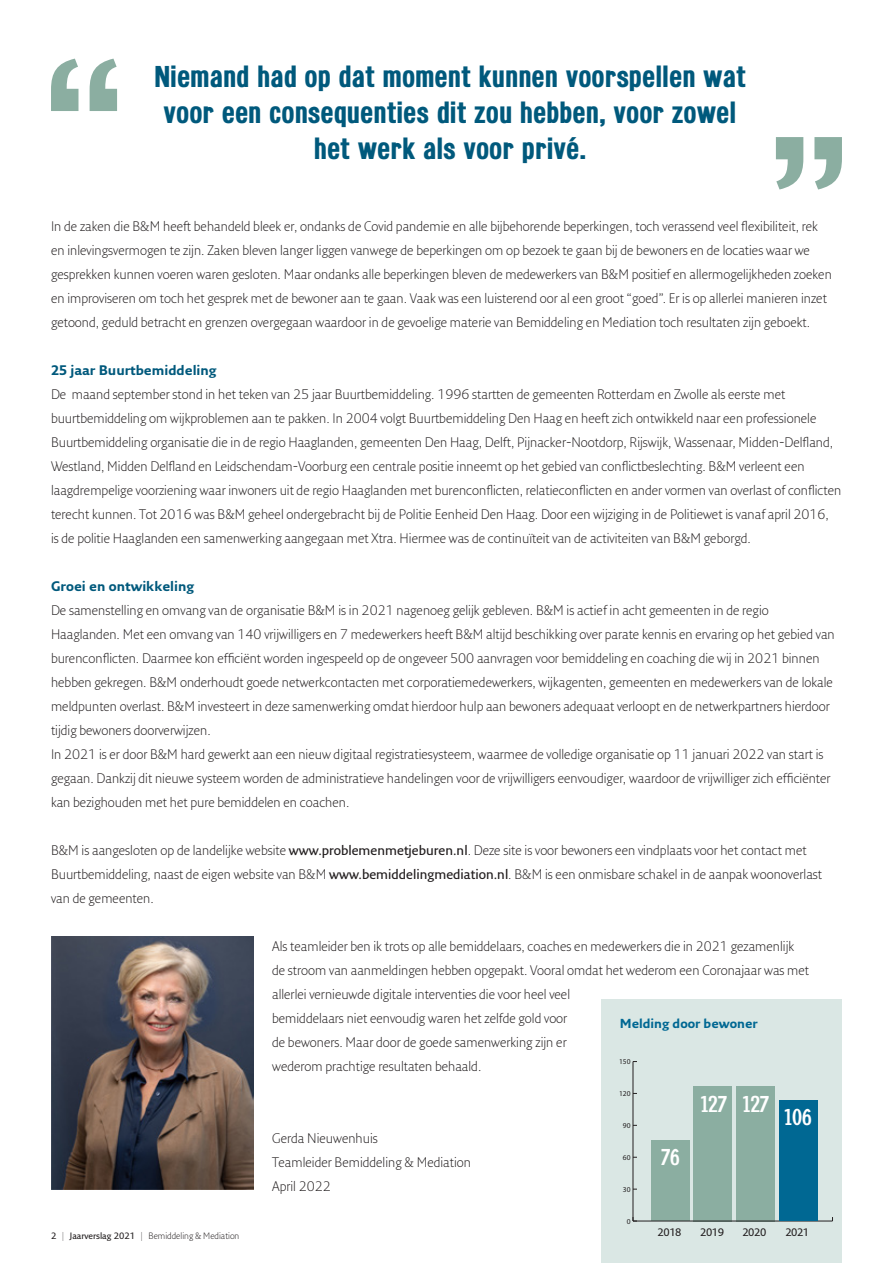
<style>
.page{position:relative;width:893px;height:1263px;background:#fff}
.page>*{position:absolute;margin:0;border:0;box-sizing:border-box;transform-origin:0 0}
.t1{font:700 30px/36px "Meriden";color:#00597c;text-align:center}
.t2{font:22.65px "Meriden";letter-spacing:-.02em;color:#fff}
.t3{font:300 13.5px/24px "Fresco Sans Std";color:#231f20}
.t4{font:700 13.5px "Fresco Sans Std";color:#00597c}
.t5{font:700 12.75px "Fresco Sans Std";color:#006893}
.t6{font:600 10.65px "Fresco Sans Std";letter-spacing:-.04em;color:#231f20}
.t7{font:300 9px "Fresco Sans Std";color:#231f20}
.t8{font:7.5px "Myriad Pro";color:#231f20}
.s1{font-weight:600}
</style>
<div class="page">
<svg style="left:51px;top:59px;width:66px;height:52px"></svg>
<svg style="left:776px;top:137px;width:66px;height:52px"></svg>
<div style="left:601px;top:999px;width:241px;height:264px;background:#dae7e4"></div>
<div style="left:736px;top:1086px;width:38px;height:135px;background:#8baea1"></div>
<div style="left:694px;top:1086px;width:38px;height:135px;background:#8baea1"></div>
<div style="left:651px;top:1140px;width:38px;height:81px;background:#8baea1"></div>
<hr style="left:633px;top:1221px;width:199px;height:1px;background:#231f20">
<hr style="left:633px;top:1061px;width:1px;height:160px;background:#231f20">
<div style="left:779px;top:1100px;width:38px;height:121px;background:#006893"></div>
<img style="left:51px;top:937px;width:203px;height:253px">
<p class="t1" style="left:154px;top:59px;width:593px">Niemand had op dat moment kunnen voorspellen wat voor een consequenties dit zou hebben, voor zowel het werk als voor privé.</p>
<p class="t3" style="left:51px;top:214px;width:782px">In de zaken die B&amp;M heeft behandeld bleek er, ondanks de Covid pandemie en alle bijbehorende beperkingen, toch verassend veel flexibiliteit, rek en inlevingsvermogen te zijn. Zaken bleven langer liggen vanwege de beperkingen om op bezoek te gaan bij de bewoners en de locaties waar we gesprekken kunnen voeren waren gesloten. Maar ondanks alle beperkingen bleven de medewerkers van B&amp;M positief en allermogelijkheden zoeken en improviseren om toch het gesprek met de bewoner aan te gaan. Vaak was een luisterend oor al een groot “goed”. Er is op allerlei manieren inzet getoond, geduld betracht en grenzen overgegaan waardoor in de gevoelige materie van Bemiddeling en Mediation toch resultaten zijn geboekt.</p>
<p class="t4" style="left:51px;top:362px;width:167px">25 jaar Buurtbemiddeling</p>
<p class="t3" style="left:51px;top:382px;width:792px">De maand september stond in het teken van 25 jaar Buurtbemiddeling. 1996 startten de gemeenten Rotterdam en Zwolle als eerste met buurtbemiddeling om wijkproblemen aan te pakken. In 2004 volgt Buurtbemiddeling Den Haag en heeft zich ontwikkeld naar een professionele Buurtbemiddeling organisatie die in de regio Haaglanden, gemeenten Den Haag, Delft, Pijnacker-Nootdorp, Rijswijk, Wassenaar, Midden-Delfland, Westland, Midden Delfland en Leidschendam-Voorburg een centrale positie inneemt op het gebied van conflictbeslechting. B&amp;M verleent een laagdrempelige voorziening waar inwoners uit de regio Haaglanden met burenconflicten, relatieconflicten en ander vormen van overlast of conflicten terecht kunnen. Tot 2016 was B&amp;M geheel ondergebracht bij de Politie Eenheid Den Haag. Door een wijziging in de Politiewet is vanaf april 2016,<br>is de politie Haaglanden een samenwerking aangegaan met Xtra. Hiermee was de continuïteit van de activiteiten van B&amp;M geborgd.</p>
<p class="t4" style="left:51px;top:578px;width:145px">Groei en ontwikkeling</p>
<p class="t3" style="left:51px;top:598px;width:785px">De samenstelling en omvang van de organisatie B&amp;M is in 2021 nagenoeg gelijk gebleven. B&amp;M is actief in acht gemeenten in de regio Haaglanden. Met een omvang van 140 vrijwilligers en 7 medewerkers heeft B&amp;M altijd beschikking over parate kennis en ervaring op het gebied van burenconflicten. Daarmee kon efficiënt worden ingespeeld op de ongeveer 500 aanvragen voor bemiddeling en coaching die wij in 2021 binnen hebben gekregen. B&amp;M onderhoudt goede netwerkcontacten met corporatiemedewerkers, wijkagenten, gemeenten en medewerkers van de lokale meldpunten overlast. B&amp;M investeert in deze samenwerking omdat hierdoor hulp aan bewoners adequaat verloopt en de netwerkpartners hierdoor tijdig bewoners doorverwijzen.</p>
<p class="t3" style="left:51px;top:742px;width:781px">In 2021 is er door B&amp;M hard gewerkt aan een nieuw digitaal registratiesysteem, waarmee de volledige organisatie op 11 januari 2022 van start is gegaan. Dankzij dit nieuwe systeem worden de administratieve handelingen voor de vrijwilligers eenvoudiger, waardoor de vrijwilliger zich efficiënter kan bezighouden met het pure bemiddelen en coachen.</p>
<p class="t3" style="left:51px;top:838px;width:773px">B&amp;M is aangesloten op de landelijke website <span class="s1">www.problemenmetjeburen.nl</span>. Deze site is voor bewoners een vindplaats voor het contact met<br>Buurtbemiddeling, naast de eigen website van B&amp;M <span class="s1">www.bemiddelingmediation.nl</span>. B&amp;M is een onmisbare schakel in de aanpak woonoverlast van de gemeenten.</p>
<p class="t3" style="left:272px;top:934px;width:538px">Als teamleider ben ik trots op alle bemiddelaars, coaches en medewerkers die in 2021 gezamenlijk de stroom van aanmeldingen hebben opgepakt. Vooral omdat het wederom een Coronajaar was met allerlei vernieuwde digitale interventies die voor heel veel<br>bemiddelaars niet eenvoudig waren het zelfde gold voor<br>de bewoners. Maar door de goede samenwerking zijn er<br>wederom prachtige resultaten behaald.</p>
<p class="t5" style="left:620px;top:1015px;width:139px">Melding door bewoner</p>
<p class="t8" style="left:619px;top:1057px;width:13px">150</p>
<p class="t7" style="left:51px;top:1230px;width:190px"><span class="s1">2</span> | <span class="s1">Jaarverslag 2021</span> | Bemiddeling &amp; Mediation</p>
<p class="t3" style="left:272px;top:1126px;width:107px">Gerda Nieuwenhuis</p>
<p class="t3" style="left:272px;top:1150px;width:200px">Teamleider Bemiddeling &amp; Mediation</p>
<p class="t3" style="left:272px;top:1174px;width:60px">April 2022</p>
<p class="t8" style="left:619px;top:1089px;width:13px">120</p>
<p class="t8" style="left:623px;top:1121px;width:9px">90</p>
<p class="t8" style="left:623px;top:1153px;width:9px">60</p>
<p class="t8" style="left:623px;top:1185px;width:9px">30</p>
<p class="t8" style="left:627px;top:1217px;width:5px">0</p>
<p class="t2" style="left:661px;top:1144px;width:21px">76</p>
<p class="t2" style="left:700px;top:1090px;width:28px">127</p>
<p class="t2" style="left:742px;top:1090px;width:28px">127</p>
<p class="t2" style="left:784px;top:1104px;width:29px">106</p>
<p class="t6" style="left:658px;top:1225px;width:25px">2018</p>
<p class="t6" style="left:700px;top:1225px;width:25px">2019</p>
<p class="t6" style="left:742px;top:1225px;width:25px">2020</p>
<p class="t6" style="left:785px;top:1225px;width:25px">2021</p>
</div>
